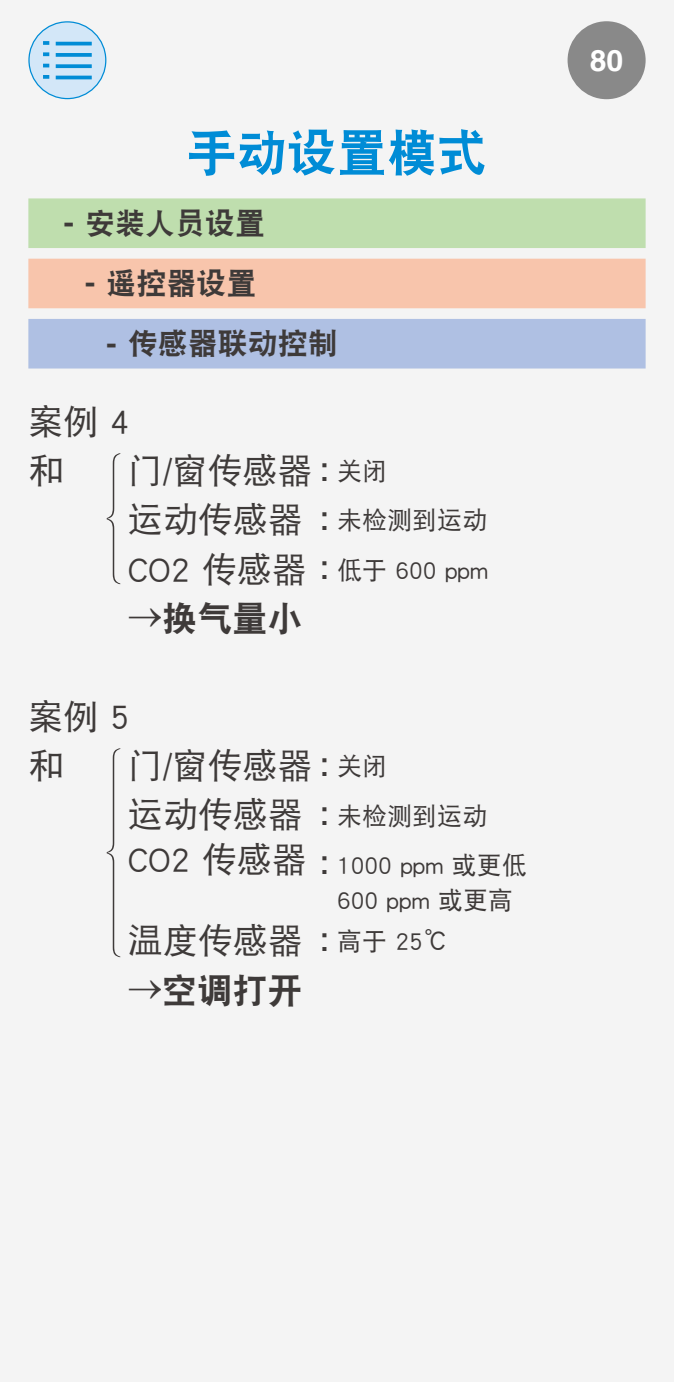
<style>
.page{position:relative;width:674px;height:1382px;background:#fff}
.page>*{position:absolute;margin:0;border:0;box-sizing:border-box;transform-origin:0 0}
.t1{font:50px "DF Hei GB W9";color:#008cd6}
.t2{font:35px/49.2px "DF Hei GB W5";color:#3e3a39}
.t3{font:35px "DF Hei GB W9";color:#3e3a39}
.t4{font:30px "DF Hei GB W9";color:#3e3a39}
.t5{font:700 30px "Helvetica LT Com";color:#fff}
.t6{font:25px/35px "DF Hei GB W5";color:#3e3a39}
.s1{font-family:"Helvetica LT Com";font-weight:700}
.s2{font-size:25px}
.s3{font-size:35px}
</style>
<div class="page">
<div style="left:0;top:0;width:673px;height:1382px;background:#f4f4f4"></div>
<div style="left:567px;top:21px;width:78px;height:78px;background:#898989;border-radius:50%"></div>
<div style="left:29px;top:22px;width:77px;height:77px;background:#d3e7f8;border-radius:50%"></div>
<div style="left:28px;top:21px;width:78px;height:78px;border:1px solid #008cd6;border-radius:50%"></div>
<hr style="left:56px;top:42px;width:36px;height:3px;background:#008cd6">
<svg style="left:43px;top:41px;width:6px;height:4px"></svg>
<svg style="left:56px;top:53px;width:36px;height:4px"></svg>
<svg style="left:43px;top:52px;width:6px;height:4px"></svg>
<svg style="left:56px;top:64px;width:36px;height:4px"></svg>
<svg style="left:43px;top:64px;width:6px;height:3px"></svg>
<hr style="left:56px;top:76px;width:36px;height:3px;background:#008cd6">
<svg style="left:43px;top:75px;width:6px;height:4px"></svg>
<div style="left:28px;top:319px;width:617px;height:50px;background:#afc0e3"></div>
<div style="left:28px;top:259px;width:617px;height:49px;background:#f8c5ac"></div>
<div style="left:28px;top:198px;width:617px;height:50px;background:#bfdeae"></div>
<svg style="left:107px;top:453px;width:13px;height:131px"></svg>
<svg style="left:107px;top:748px;width:13px;height:209px"></svg>
<h1 class="t1" style="left:187px;top:126px;width:301px">手动设置模式</h1>
<p class="t4" style="left:64px;top:207px;width:203px"><span class="s1">-</span> 安装人员设置</p>
<p class="t4" style="left:85px;top:267px;width:173px"><span class="s1">-</span> 遥控器设置</p>
<p class="t4" style="left:106px;top:327px;width:233px"><span class="s1">-</span> 传感器联动控制</p>
<p class="t2" style="left:28px;top:396px;width:102px">案例 4和</p>
<p class="t2" style="left:128px;top:445px;width:361px">门/窗传感器：<span class="s2">关闭<br></span>运动传感器：<span class="s2">未检测到运动</span></p>
<p class="t6" style="left:128px;top:552px;width:362px"><span class="s3">CO2 传感器：</span>低于 600 ppm</p>
<p class="t3" style="left:128px;top:600px;width:176px">→换气量小</p>
<p class="t2" style="left:28px;top:691px;width:102px">案例 5和</p>
<p class="t2" style="left:128px;top:740px;width:361px">门/窗传感器：<span class="s2">关闭<br></span>运动传感器：<span class="s2">未检测到运动</span></p>
<p class="t6" style="left:337px;top:847px;width:191px;text-indent:-209px"><span class="s3">CO2 传感器：</span>1000 ppm 或更低<br>600 ppm 或更高</p>
<p class="t2" style="left:128px;top:915px;width:321px">温度传感器：<span class="s2">高于 25℃</span></p>
<p class="t3" style="left:128px;top:971px;width:176px">→空调打开</p>
<p class="t5" style="left:589px;top:42px;width:35px">80</p>
</div>
